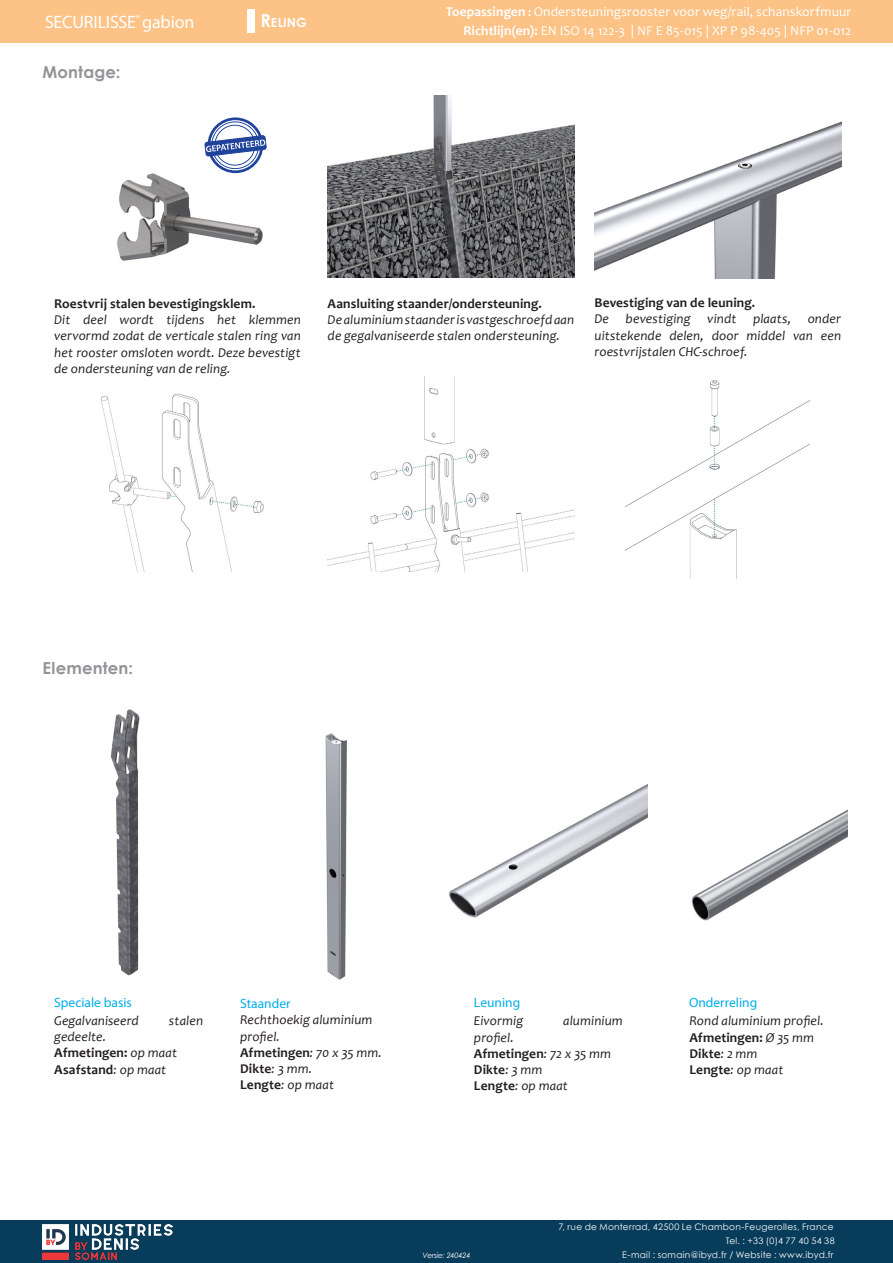
<style>
.page{position:relative;width:893px;height:1263px;background:#fff}
.page>*{position:absolute;margin:0;border:0;box-sizing:border-box;transform-origin:0 0}
.t1{font:18px "Myriad Pro";letter-spacing:-.01em;color:#fff}
.t2{font:700 16.5px "Century Gothic";letter-spacing:.005em;color:#939598}
.t3{font:italic 13.5px/16.2px "Candara";letter-spacing:.01em;color:#231f20;text-align:justify}
.t4{font:700 13.5px "Candara";letter-spacing:.01em;color:#231f20}
.t5{font:13.5px/18.9px "Candara";letter-spacing:.01em;color:#fff;text-align:right}
.t6{font:13.5px "Myriad Pro";color:#00aeef}
.t7{font:700 12.6px "Century Gothic";letter-spacing:.005em;color:#fff}
.t8{font:9px/13.8px "Century Gothic";letter-spacing:.03em;color:#fff;text-align:right}
.t9{font:italic 7.5px "Century Gothic";letter-spacing:-.025em;color:#fff}
.s1{font-size:18px}
.s2{font-weight:700}
.s3{font-weight:700;font-size:12px}
.s4{font-weight:400;font-style:italic}
.s5{font-weight:700;font-style:normal}
</style>
<div class="page">
<div style="left:0;top:0;width:893px;height:43px;background:#fcc286"></div>
<div style="left:247px;top:9px;width:7px;height:23px;background:#fff"></div>
<div style="left:0;top:1220px;width:893px;height:43px;background:#083c5b"></div>
<img style="left:43px;top:1225px;width:130px;height:35px">
<img style="left:325px;top:733px;width:22px;height:247px">
<img style="left:328px;top:95px;width:246px;height:182px">
<img style="left:594px;top:121px;width:247px;height:157px">
<img style="left:117px;top:169px;width:146px;height:92px">
<img style="left:100px;top:393px;width:164px;height:179px">
<img style="left:328px;top:376px;width:246px;height:196px">
<img style="left:626px;top:380px;width:184px;height:199px">
<img style="left:110px;top:709px;width:30px;height:267px">
<img style="left:449px;top:784px;width:198px;height:134px">
<img style="left:691px;top:809px;width:157px;height:112px">
<div style="left:208px;top:117px;width:55px;height:56px;border:3px solid #1f439b;border-radius:50%"></div>
<svg style="left:205px;top:121px;width:61px;height:48px"></svg>
<h1 class="t1" style="left:45px;top:11px;width:151px">SECURILISSE<sup>®</sup> gabion</h1>
<p class="t7" style="left:260px;top:13px;width:48px"><span class="s1">R</span>eling</p>
<p class="t5" style="left:446px;top:2px;width:407px"><span class="s2">Toepassingen</span> <span class="s3">:</span> Ondersteuningsrooster voor weg/rail, schanskorfmuur<br><span class="s2">Richtlijn(en):</span> EN ISO 14 122-3 | NF E 85-015 | XP P 98-405 | NFP 01-012</p>
<p class="t2" style="left:43px;top:60px;width:79px">Montage:</p>
<p class="t4" style="left:54px;top:295px;width:203px">Roestvrij stalen bevestigingsklem.</p>
<p class="t3" style="left:54px;top:312px;width:248px">Dit deel wordt tijdens het klemmen vervormd zodat de verticale stalen ring van het rooster omsloten wordt. Deze bevestigt de ondersteuning van de reling.</p>
<p class="t4" style="left:328px;top:295px;width:216px">Aansluiting staander/ondersteuning.</p>
<p class="t3" style="left:328px;top:312px;width:248px">De aluminium staander is vastgeschroefd aan de gegalvaniseerde stalen ondersteuning.</p>
<p class="t4" style="left:594px;top:294px;width:162px">Bevestiging van de leuning.</p>
<p class="t3" style="left:594px;top:311px;width:248px">De bevestiging vindt plaats, onder uitstekende delen, door middel van een roestvrijstalen CHC-schroef.</p>
<p class="t2" style="left:43px;top:655px;width:92px">Elementen:</p>
<p class="t6" style="left:54px;top:994px;width:79px">Speciale basis</p>
<p class="t6" style="left:240px;top:995px;width:52px">Staander</p>
<p class="t6" style="left:474px;top:994px;width:48px">Leuning</p>
<p class="t6" style="left:689px;top:994px;width:70px">Onderreling</p>
<p class="t3" style="left:54px;top:1012px;width:86px">Gegalvaniseerd</p>
<p class="t3" style="left:169px;top:1012px;width:36px">stalen</p>
<p class="t3" style="left:54px;top:1029px;width:54px">gedeelte.</p>
<p class="t4" style="left:54px;top:1044px;width:124px">Afmetingen: <span class="s4">op maat</span></p>
<p class="t4" style="left:54px;top:1061px;width:113px">Asafstand<span class="s4">: op maat</span></p>
<p class="t3" style="left:240px;top:1012px;width:134px">Rechthoekig aluminium</p>
<p class="t3" style="left:240px;top:1028px;width:41px">profiel.</p>
<p class="t4" style="left:240px;top:1044px;width:143px">Afmetingen<span class="s4">: 70 x 35 mm.</span></p>
<p class="t4" style="left:240px;top:1060px;width:74px">Dikte<span class="s4">: 3 mm.</span></p>
<p class="t3" style="left:240px;top:1076px;width:95px"><span class="s5">Lengte</span>: op maat</p>
<p class="t3" style="left:474px;top:1013px;width:51px">Eivormig</p>
<p class="t3" style="left:563px;top:1013px;width:61px">aluminium</p>
<p class="t3" style="left:474px;top:1029px;width:41px">profiel.</p>
<p class="t4" style="left:474px;top:1045px;width:139px">Afmetingen<span class="s4">: 72 x 35 mm</span></p>
<p class="t4" style="left:474px;top:1061px;width:70px">Dikte<span class="s4">: 3 mm</span></p>
<p class="t3" style="left:474px;top:1077px;width:95px"><span class="s5">Lengte</span>: op maat</p>
<p class="t3" style="left:689px;top:1013px;width:136px">Rond aluminium profiel.</p>
<p class="t4" style="left:689px;top:1029px;width:126px">Afmetingen: <span class="s4">Ø 35 mm</span></p>
<p class="t4" style="left:689px;top:1045px;width:70px">Dikte<span class="s4">: 2 mm</span></p>
<p class="t3" style="left:689px;top:1061px;width:95px"><span class="s5">Lengte</span>: op maat</p>
<p class="t8" style="left:558px;top:1220px;width:278px">7, rue de Monterrad, 42500 Le Chambon-Feugerolles, France<br>Tel. : +33 (0)4 77 40 54 38</p>
<p class="t9" style="left:422px;top:1250px;width:50px">Versie: 240424</p>
<p class="t8" style="left:622px;top:1248px;width:213px">E-mail : somain@ibyd.fr / Website : www.ibyd.fr</p>
</div>
